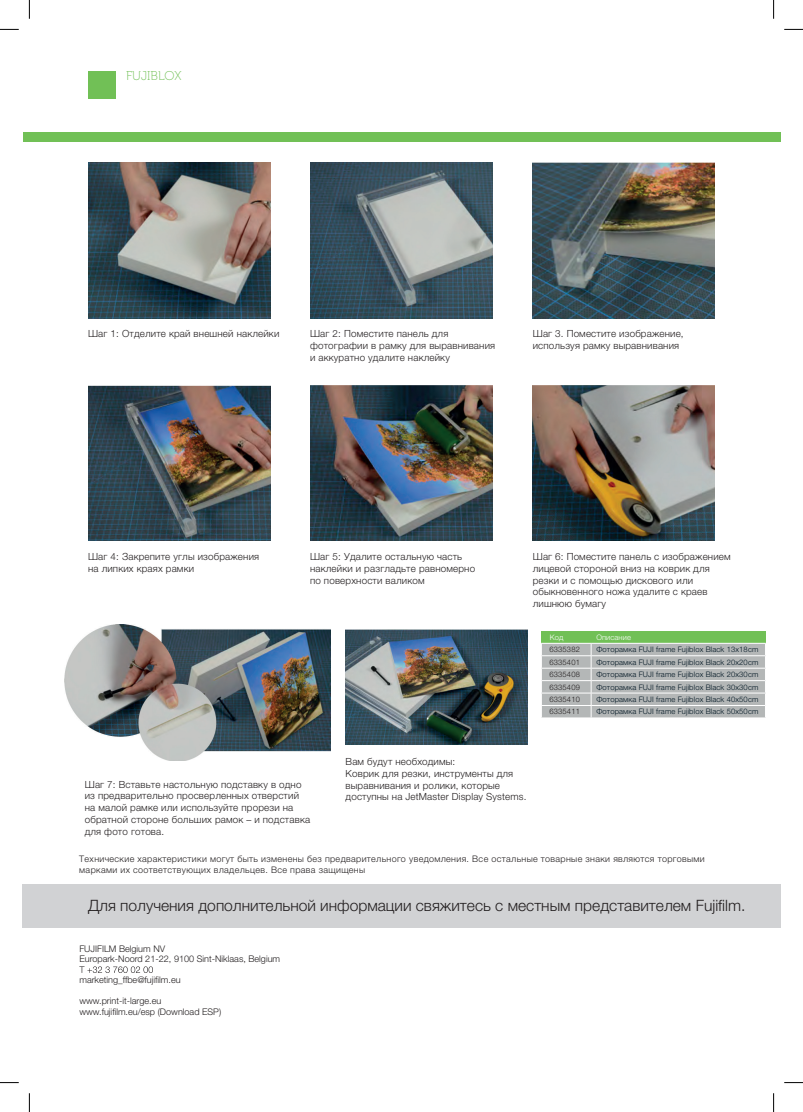
<style>
.page{position:relative;width:803px;height:1112px;background:#fff}
.page>*{position:absolute;margin:0;border:0;box-sizing:border-box;transform-origin:0 0}
.t1{font:300 15.62px "Helvetica Neue";color:#231f20}
.t2{font:12.75px "Museo Cyrl 100";color:#71c056}
.t3{font:300 9.88px/11.8px "Helvetica Neue";letter-spacing:.015em;color:#231f20}
.t4{font:300 9.12px/10.4px "Helvetica Neue";color:#231f20}
.t5{font:300 9px/10.8px "Helvetica Neue";letter-spacing:.04em;color:#231f20}
.t6{font:300 7.5px "Helvetica Neue";letter-spacing:.02em;color:#001522}
.t7{font:300 7.5px "Helvetica Neue";letter-spacing:.02em;color:#231f20}
.t8{font:300 7.5px "Helvetica Neue";letter-spacing:.02em;color:#fff}
</style>
<div class="page">
<div style="left:23px;top:132px;width:758px;height:9px;background:#71c056"></div>
<div style="left:88px;top:71px;width:28px;height:28px;background:#71c056"></div>
<img style="left:88px;top:162px;width:182px;height:156px">
<img style="left:88px;top:385px;width:182px;height:156px">
<img style="left:533px;top:162px;width:182px;height:156px">
<img style="left:533px;top:385px;width:182px;height:156px">
<img style="left:310px;top:162px;width:182px;height:156px">
<img style="left:310px;top:385px;width:182px;height:156px">
<img style="left:346px;top:629px;width:182px;height:115px">
<img style="left:65px;top:624px;width:265px;height:136px">
<div style="left:591px;top:630px;width:174px;height:13px;background:#71c056"></div>
<div style="left:541px;top:630px;width:50px;height:13px;background:#71c056"></div>
<div style="left:591px;top:705px;width:174px;height:12px;background:#b4b7b7"></div>
<div style="left:541px;top:705px;width:50px;height:12px;background:#b4b7b7"></div>
<div style="left:591px;top:693px;width:174px;height:12px;background:#b4b7b7"></div>
<div style="left:541px;top:693px;width:50px;height:12px;background:#b4b7b7"></div>
<div style="left:591px;top:680px;width:174px;height:13px;background:#b4b7b7"></div>
<div style="left:541px;top:680px;width:50px;height:13px;background:#b4b7b7"></div>
<div style="left:591px;top:668px;width:174px;height:12px;background:#b4b7b7"></div>
<div style="left:541px;top:668px;width:50px;height:12px;background:#b4b7b7"></div>
<div style="left:591px;top:655px;width:174px;height:13px;background:#b4b7b7"></div>
<div style="left:541px;top:655px;width:50px;height:13px;background:#b4b7b7"></div>
<div style="left:591px;top:643px;width:174px;height:12px;background:#b4b7b7"></div>
<div style="left:541px;top:643px;width:50px;height:12px;background:#b4b7b7"></div>
<hr style="left:541px;top:642px;width:50px;height:1px;background:#fff">
<hr style="left:591px;top:642px;width:175px;height:1px;background:#fff">
<hr style="left:541px;top:655px;width:50px;height:1px;background:#fff">
<hr style="left:591px;top:655px;width:175px;height:1px;background:#fff">
<hr style="left:541px;top:667px;width:50px;height:1px;background:#fff">
<hr style="left:591px;top:667px;width:175px;height:1px;background:#fff">
<hr style="left:541px;top:680px;width:50px;height:1px;background:#fff">
<hr style="left:591px;top:680px;width:175px;height:1px;background:#fff">
<hr style="left:541px;top:692px;width:50px;height:1px;background:#fff">
<hr style="left:591px;top:692px;width:175px;height:1px;background:#fff">
<hr style="left:541px;top:705px;width:50px;height:1px;background:#fff">
<svg style="left:541px;top:643px;width:1px;height:74px"></svg>
<hr style="left:591px;top:705px;width:175px;height:1px;background:#fff">
<svg style="left:591px;top:643px;width:1px;height:74px"></svg>
<div style="left:22px;top:884px;width:759px;height:43px;background:#d1d2d4"></div>
<svg style="left:0;top:29px;width:19px;height:1px"></svg>
<svg style="left:784px;top:29px;width:19px;height:1px"></svg>
<svg style="left:0;top:1082px;width:19px;height:1px"></svg>
<svg style="left:784px;top:1082px;width:19px;height:1px"></svg>
<svg style="left:29px;top:0;width:1px;height:19px"></svg>
<svg style="left:29px;top:1093px;width:1px;height:18px"></svg>
<svg style="left:773px;top:0;width:1px;height:19px"></svg>
<svg style="left:773px;top:1093px;width:1px;height:18px"></svg>
<svg style="left:79px;top:966px;width:74px;height:6px"></svg>
<p class="t2" style="left:126px;top:69px;width:57px">FUJIBLOX</p>
<p class="t3" style="left:88px;top:327px;width:193px">Шаг 1: Отделите край внешней наклейки</p>
<p class="t3" style="left:310px;top:327px;width:187px">Шаг 2: Поместите панель для фотографии в рамку для выравнивания и аккуратно удалите наклейку</p>
<p class="t3" style="left:533px;top:327px;width:152px">Шаг 3. Поместите изображение, используя рамку выравнивания</p>
<p class="t3" style="left:88px;top:549px;width:173px">Шаг 4: Закрепите углы изображения на липких краях рамки</p>
<p class="t3" style="left:310px;top:549px;width:167px">Шаг 5: Удалите остальную часть наклейки и разгладьте равномерно по поверхности валиком</p>
<p class="t3" style="left:533px;top:549px;width:199px">Шаг 6: Поместите панель с изображением лицевой стороной вниз на коврик для резки и с помощью дискового или обыкновенного ножа удалите с краев лишнюю бумагу</p>
<p class="t8" style="left:550px;top:630px;width:15px">Код</p>
<p class="t8" style="left:596px;top:630px;width:36px">Описание</p>
<p class="t7" style="left:549px;top:643px;width:32px">6335382</p>
<p class="t6" style="left:596px;top:643px;width:164px">Фоторамка FUJI frame Fujiblox Black 13x18cm</p>
<p class="t7" style="left:549px;top:655px;width:32px">6335401</p>
<p class="t6" style="left:596px;top:655px;width:164px">Фоторамка FUJI frame Fujiblox Black 20x20cm</p>
<p class="t7" style="left:549px;top:668px;width:32px">6335408</p>
<p class="t6" style="left:596px;top:668px;width:164px">Фоторамка FUJI frame Fujiblox Black 20x30cm</p>
<p class="t7" style="left:549px;top:680px;width:32px">6335409</p>
<p class="t6" style="left:596px;top:680px;width:164px">Фоторамка FUJI frame Fujiblox Black 30x30cm</p>
<p class="t7" style="left:549px;top:693px;width:32px">6335410</p>
<p class="t6" style="left:596px;top:693px;width:164px">Фоторамка FUJI frame Fujiblox Black 40x50cm</p>
<p class="t7" style="left:549px;top:705px;width:32px">6335411</p>
<p class="t6" style="left:596px;top:705px;width:164px">Фоторамка FUJI frame Fujiblox Black 50x50cm</p>
<p class="t3" style="left:85px;top:777px;width:227px">Шаг 7: Вставьте настольную подставку в одно из предварительно просверленных отверстий на малой рамке или используйте прорези на обратной стороне больших рамок – и подставка для фото готова.</p>
<p class="t3" style="left:346px;top:754px;width:182px">Вам будут необходимы:<br>Коврик для резки, инструменты для выравнивания и ролики, которые доступны на JetMaster Display Systems.</p>
<p class="t5" style="left:79px;top:852px;width:627px">Технические характеристики могут быть изменены без предварительного уведомления. Все остальные товарные знаки являются торговыми марками их соответствующих владельцев. Все права защищены</p>
<h1 class="t1" style="left:88px;top:892px;width:659px">Для получения дополнительной информации свяжитесь с местным представителем Fujifilm.</h1>
<p class="t4" style="left:79px;top:942px;width:202px">FUJIFILM Belgium NV<br>Europark-Noord 21-22, 9100 Sint-Niklaas, Belgium</p>
<p class="t4" style="left:79px;top:974px;width:103px">marketing_ffbe@fujifilm.eu</p>
<p class="t4" style="left:79px;top:994px;width:143px">www.print-it-large.eu www.fujifilm.eu/esp (Download ESP)</p>
</div>
